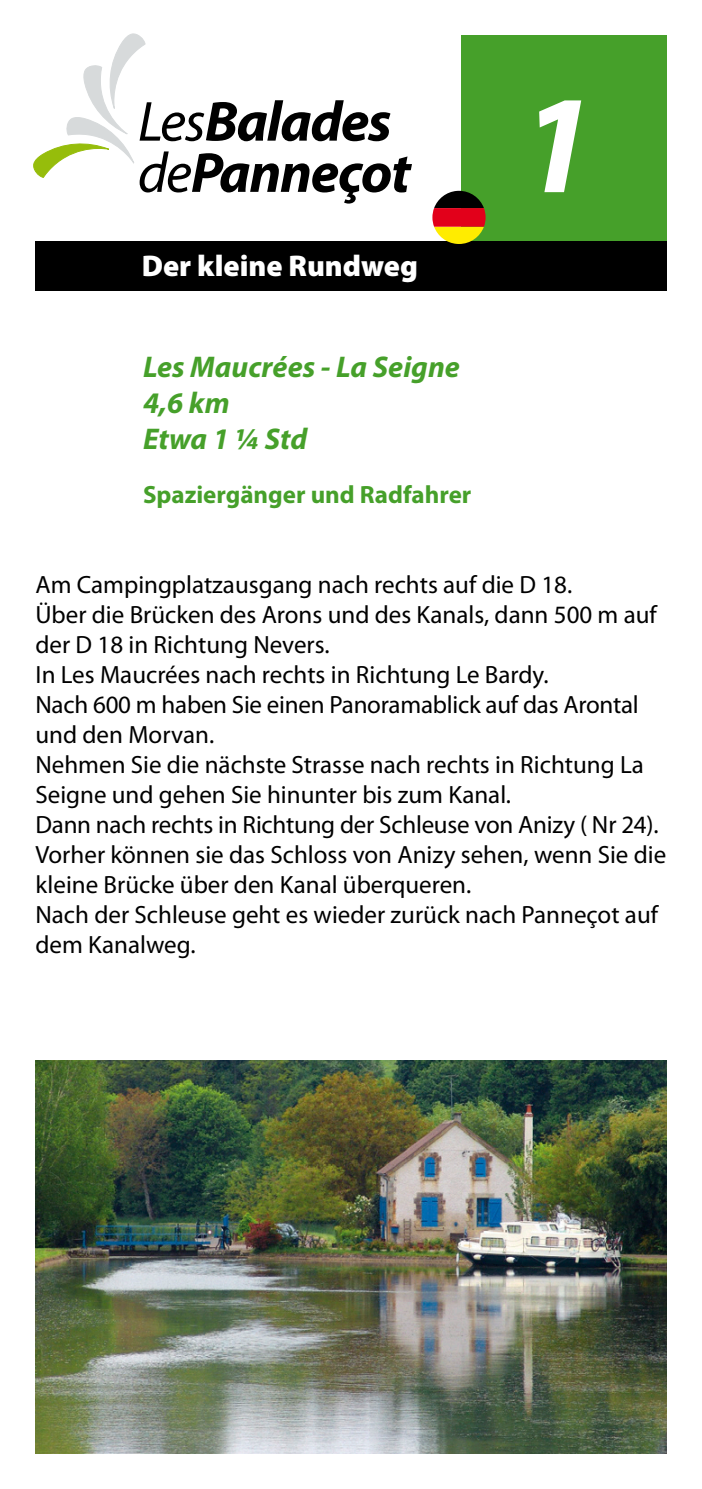
<style>
.page{position:relative;width:702px;height:1489px;background:#fff}
.page>*{position:absolute;margin:0;border:0;box-sizing:border-box;transform-origin:0 0}
.t1{font:italic 700 141px "Myriad Pro";color:#fff}
.t2{font:italic 700 30px "Myriad Pro";color:#46a02a}
.t3{font:900 30px "Myriad Pro";color:#fff}
.t4{font:25px/30px "Myriad Pro";color:#000}
.t5{font:700 25px "Myriad Pro";color:#46a02a}
</style>
<div class="page">
<svg style="left:33px;top:33px;width:379px;height:170px"></svg>
<div style="left:461px;top:35px;width:205px;height:206px;background:#46a02a"></div>
<div style="left:35px;top:241px;width:631px;height:50px;background:#000"></div>
<img style="left:35px;top:1060px;width:631px;height:393px">
<svg style="left:432px;top:191px;width:53px;height:53px"></svg>
<p class="t3" style="left:142px;top:246px;width:277px">Der kleine Rundweg</p>
<p class="t2" style="left:143px;top:347px;width:318px">Les Maucrées - La Seigne</p>
<p class="t2" style="left:143px;top:383px;width:88px">4,6 km</p>
<p class="t2" style="left:143px;top:419px;width:166px">Etwa 1 ¼ Std</p>
<p class="t5" style="left:143px;top:478px;width:330px">Spaziergänger und Radfahrer</p>
<p class="t1" style="left:518px;top:53px;width:78px">1</p>
<p class="t4" style="left:35px;top:569px;width:538px">Am Campingplatzausgang nach rechts auf die D 18.</p>
<p class="t4" style="left:35px;top:599px;width:623px">Über die Brücken des Arons und des Kanals, dann 500 m auf der D 18 in Richtung Nevers.</p>
<p class="t4" style="left:35px;top:659px;width:514px">In Les Maucrées nach rechts in Richtung Le Bardy.</p>
<p class="t4" style="left:35px;top:689px;width:604px">Nach 600 m haben Sie einen Panoramablick auf das Arontal und den Morvan.</p>
<p class="t4" style="left:35px;top:749px;width:610px">Nehmen Sie die nächste Strasse nach rechts in Richtung La<br>Seigne und gehen Sie hinunter bis zum Kanal.</p>
<p class="t4" style="left:35px;top:809px;width:624px">Dann nach rechts in Richtung der Schleuse von Anizy ( Nr 24).</p>
<p class="t4" style="left:35px;top:839px;width:632px">Vorher können sie das Schloss von Anizy sehen, wenn Sie die kleine Brücke über den Kanal überqueren.</p>
<p class="t4" style="left:35px;top:899px;width:624px">Nach der Schleuse geht es wieder zurück nach Panneçot auf dem Kanalweg.</p>
</div>
